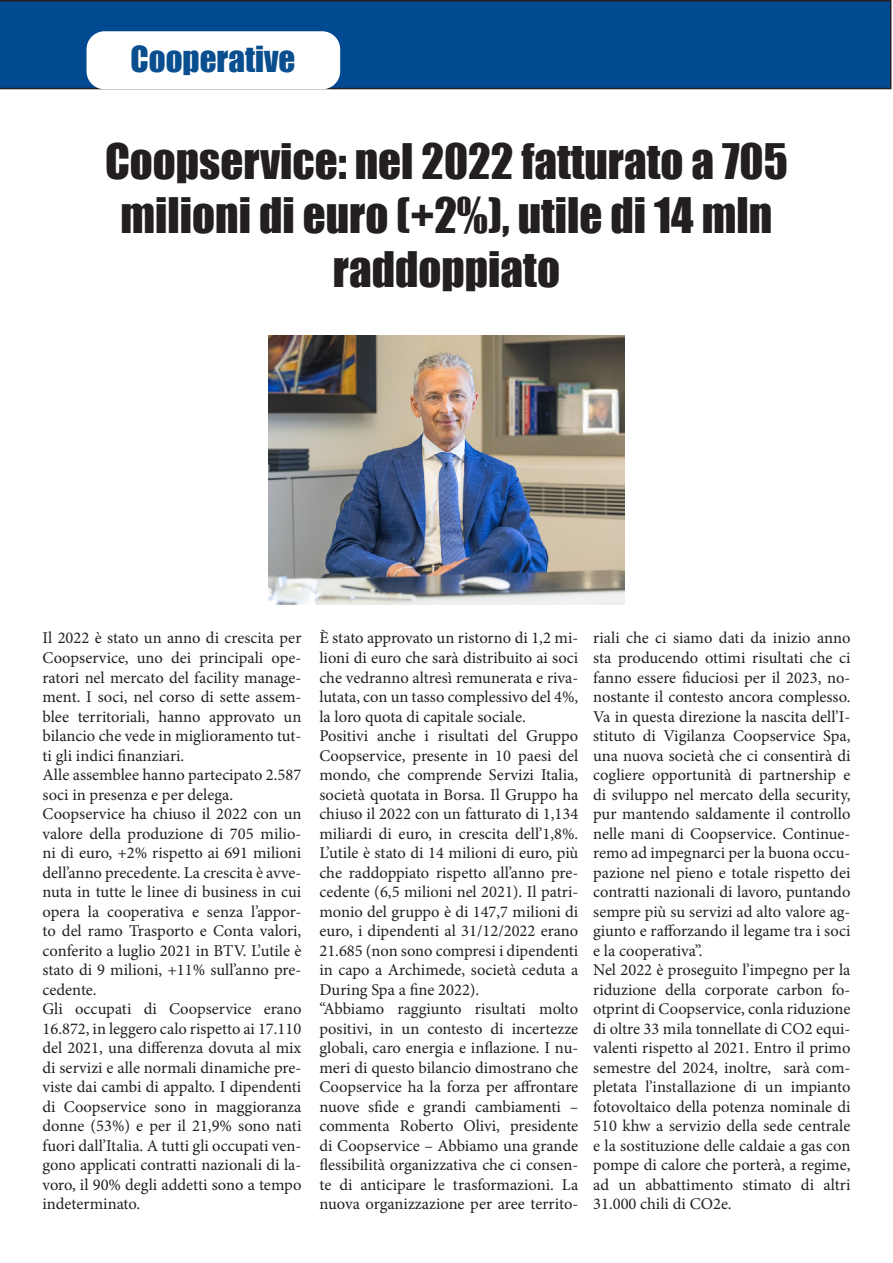
<style>
.page{position:relative;width:893px;height:1263px;background:#fff}
.page>*{position:absolute;margin:0;border:0;box-sizing:border-box;transform-origin:0 0}
.t1{font:45px "Impact";color:#231f20}
.t2{font:33px "Impact";color:#094e8e}
.t3{font:16.5px/19.5px "Minion Pro";color:#231f20;text-align:justify}
</style>
<div class="page">
<div style="left:0;top:0;width:891px;height:89px;background:#014a92"></div>
<div style="left:87px;top:31px;width:253px;height:58px;background:#fff;border-radius:18px"></div>
<img style="left:269px;top:336px;width:355px;height:268px">
<p class="t2" style="left:131px;top:33px;width:166px">Cooperative</p>
<p class="t1" style="left:105px;top:126px;width:684px">Coopservice: nel 2022 fatturato a 705</p>
<p class="t1" style="left:121px;top:180px;width:653px">milioni di euro (+2%), utile di 14 mln</p>
<p class="t1" style="left:333px;top:234px;width:229px">raddoppiato</p>
<p class="t3" style="left:43px;top:628px;width:260px">Il 2022 è stato un anno di crescita per Coopservice, uno dei principali ope&shy;ratori nel mercato del facility manage&shy;ment. I soci, nel corso di sette assem&shy;blee territoriali, hanno approvato un bilancio che vede in miglioramento tut&shy;ti gli indici finanziari.</p>
<p class="t3" style="left:43px;top:765px;width:260px">Alle assemblee hanno partecipato 2.587 soci in presenza e per delega.</p>
<p class="t3" style="left:43px;top:804px;width:260px">Coopservice ha chiuso il 2022 con un valore della produzione di 705 milio&shy;ni di euro, +2% rispetto ai 691 milioni dell’anno precedente. La crescita è avve&shy;nuta in tutte le linee di business in cui opera la cooperativa e senza l’appor&shy;to del ramo Trasporto e Conta valori, conferito a luglio 2021 in BTV. L’utile è stato di 9 milioni, +11% sull’anno pre&shy;cedente.</p>
<p class="t3" style="left:43px;top:999px;width:260px">Gli occupati di Coopservice erano 16.872, in leggero calo rispetto ai 17.110 del 2021, una differenza dovuta al mix di servizi e alle normali dinamiche pre&shy;viste dai cambi di appalto. I dipendenti di Coopservice sono in maggioranza donne (53%) e per il 21,9% sono nati fuori dall’Italia. A tutti gli occupati ven&shy;gono applicati contratti nazionali di la&shy;voro, il 90% degli addetti sono a tempo indeterminato.</p>
<p class="t3" style="left:319px;top:628px;width:260px">È stato approvato un ristorno di 1,2 mi&shy;lioni di euro che sarà distribuito ai soci che vedranno altresì remunerata e riva&shy;lutata, con un tasso complessivo del 4%, la loro quota di capitale sociale.</p>
<p class="t3" style="left:319px;top:726px;width:260px">Positivi anche i risultati del Gruppo Coopservice, presente in 10 paesi del mondo, che comprende Servizi Italia, società quotata in Borsa. Il Gruppo ha chiuso il 2022 con un fatturato di 1,134 miliardi di euro, in crescita dell’1,8%.<br>L’utile è stato di 14 milioni di euro, più che raddoppiato rispetto all’anno pre&shy;cedente (6,5 milioni nel 2021). Il patri&shy;monio del gruppo è di 147,7 milioni di euro, i dipendenti al 31/12/2022 erano 21.685 (non sono compresi i dipendenti in capo a Archimede, società ceduta a During Spa a fine 2022).</p>
<p class="t3" style="left:319px;top:999px;width:260px">“Abbiamo raggiunto risultati molto positivi, in un contesto di incertezze globali, caro energia e inflazione. I nu&shy;meri di questo bilancio dimostrano che Coopservice ha la forza per affrontare nuove sfide e grandi cambiamenti – commenta Roberto Olivi, presidente di Coopservice – Abbiamo una grande flessibilità organizzativa che ci consen&shy;te di anticipare le trasformazioni. La nuova organizzazione per aree territo-</p>
<p class="t3" style="left:593px;top:628px;width:259px">riali che ci siamo dati da inizio anno sta producendo ottimi risultati che ci fanno essere fiduciosi per il 2023, no&shy;nostante il contesto ancora complesso.<br>Va in questa direzione la nascita dell’I&shy;stituto di Vigilanza Coopservice Spa, una nuova società che ci consentirà di cogliere opportunità di partnership e di sviluppo nel mercato della security, pur mantendo saldamente il controllo nelle mani di Coopservice. Continue&shy;remo ad impegnarci per la buona occu&shy;pazione nel pieno e totale rispetto dei contratti nazionali di lavoro, puntando sempre più su servizi ad alto valore ag&shy;giunto e rafforzando il legame tra i soci e la cooperativa”.</p>
<p class="t3" style="left:593px;top:960px;width:259px">Nel 2022 è proseguito l’impegno per la riduzione della corporate carbon fo&shy;otprint di Coopservice, conla riduzione di oltre 33 mila tonnellate di CO2 equi&shy;valenti rispetto al 2021. Entro il primo semestre del 2024, inoltre, sarà com&shy;pletata l’installazione di un impianto fotovoltaico della potenza nominale di 510 khw a servizio della sede centrale e la sostituzione delle caldaie a gas con pompe di calore che porterà, a regime, ad un abbattimento stimato di altri 31.000 chili di CO2e.</p>
</div>
